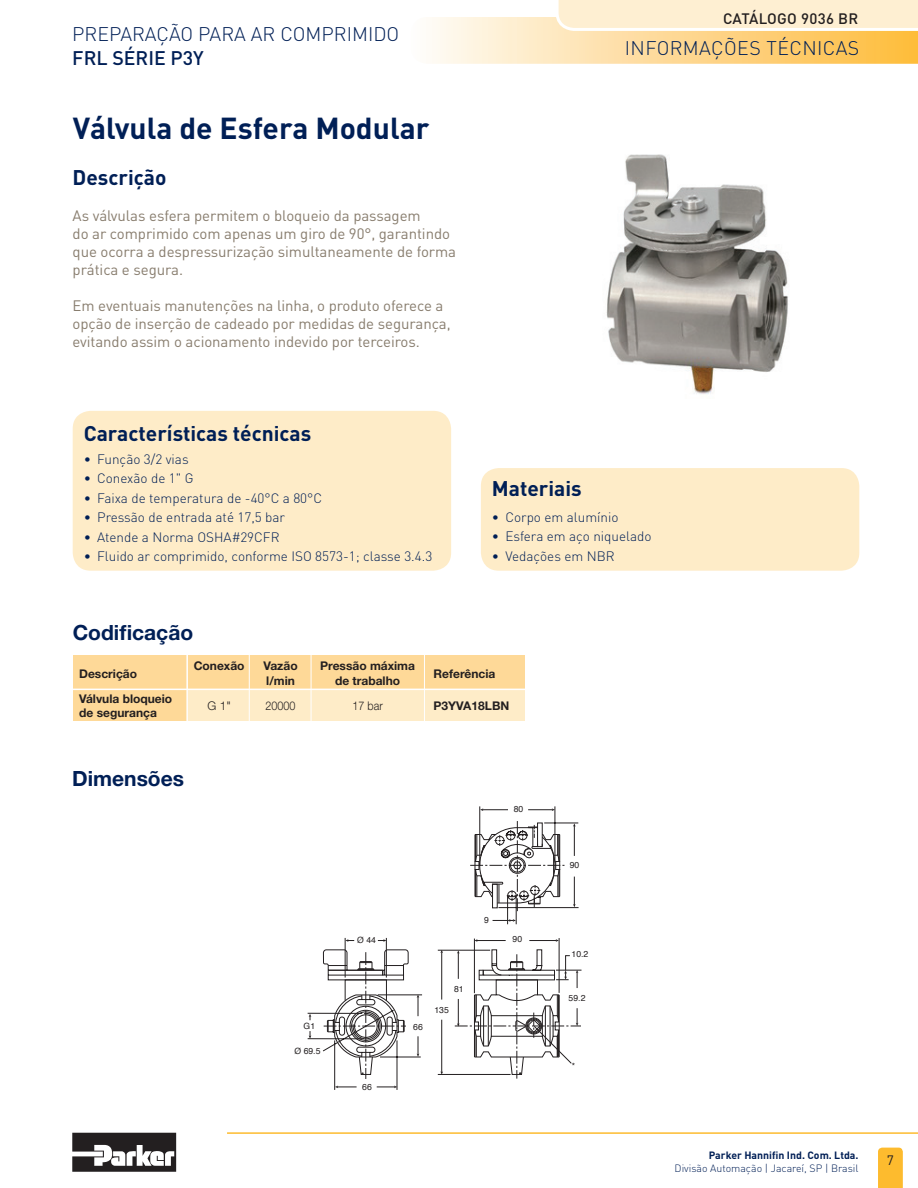
<style>
.page{position:relative;width:918px;height:1188px;background:#fff}
.page>*{position:absolute;margin:0;border:0;box-sizing:border-box;transform-origin:0 0}
.t1{font:700 30px "DIN";color:#001f56}
.t2{font:700 21px "DIN";color:#001f56}
.t3{font:700 21px "Helvetica Neue LT Std";color:#001f56}
.t4{font:300 19.5px "DIN";color:#001f56}
.t5{font:300 19.5px "DIN";letter-spacing:.02em;color:#001f56}
.t6{font:500 19.5px "DIN";color:#001f56}
.t7{font:15px/18px "DIN";letter-spacing:-.005em;color:#887d6e}
.t8{font:500 15px "DIN";letter-spacing:.02em;color:#231f20}
.t9{font:300 13.5px "DIN";color:#001f56}
.t10{font:13.5px "DIN";color:#231f20}
.t11{font:700 12px "Helvetica Neue LT Std";color:#231f20}
.t12{font:300 12px "Helvetica Neue LT Std";color:#231f20;scale:.9 1}
.t13{font:300 12px "Helvetica Neue LT Std";color:#231f20}
.t14{font:300 10.5px "DIN";color:#001f56}
.t15{font:700 10.5px "DIN";color:#001f56}
.t16{font:8.7px "Helvetica";color:#231f20}
</style>
<div class="page">
<svg style="left:72px;top:1133px;width:104px;height:39px"></svg>
<svg style="left:878px;top:1148px;width:25px;height:40px"></svg>
<svg style="left:432px;top:0;width:486px;height:64px;background:#fee5b8"></svg>
<hr style="left:227px;top:1132px;width:691px;height:2px;background:#fdbb2e">
<div style="left:181px;top:679px;width:344px;height:42px;background:#feecc8"></div>
<div style="left:73px;top:674px;width:115px;height:47px;background:#fed998"></div>
<div style="left:73px;top:655px;width:452px;height:34px;background:#fed998"></div>
<hr style="left:186px;top:653px;width:2px;height:71px;background:#fff">
<hr style="left:249px;top:653px;width:1px;height:71px;background:#fff">
<hr style="left:311px;top:653px;width:1px;height:71px;background:#fff">
<hr style="left:424px;top:653px;width:1px;height:71px;background:#fff">
<hr style="left:71px;top:689px;width:457px;height:1px;background:#fff">
<div style="left:73px;top:411px;width:378px;height:160px;background:#feecc8;border-radius:18px"></div>
<div style="left:481px;top:468px;width:378px;height:103px;background:#feecc8;border-radius:18px"></div>
<svg style="left:377px;top:1086px;width:20px;height:2px"></svg>
<svg style="left:335px;top:1086px;width:22px;height:2px"></svg>
<svg style="left:528px;top:808px;width:27px;height:3px"></svg>
<svg style="left:480px;top:808px;width:28px;height:3px"></svg>
<svg style="left:307px;top:821px;width:275px;height:258px"></svg>
<img style="left:606px;top:154px;width:182px;height:240px">
<h3 class="t4" style="left:72px;top:22px;width:329px">PREPARAÇÃO PARA AR COMPRIMIDO</h3>
<h3 class="t6" style="left:72px;top:45px;width:133px">FRL SÉRIE P3Y</h3>
<h1 class="t1" style="left:73px;top:109px;width:358px">Válvula de Esfera Modular</h1>
<h2 class="t2" style="left:73px;top:164px;width:96px">Descrição</h2>
<p class="t7" style="left:73px;top:206px;width:385px">As válvulas esfera permitem o bloqueio da passagem<br>do ar comprimido com apenas um giro de 90°, garantindo que ocorra a despressurização simultaneamente de forma prática e segura.</p>
<p class="t7" style="left:73px;top:296px;width:380px">Em eventuais manutenções na linha, o produto oferece a opção de inserção de cadeado por medidas de segurança, evitando assim o acionamento indevido por terceiros.</p>
<p class="t8" style="left:723px;top:9px;width:137px">CATÁLOGO 9036 BR</p>
<h3 class="t5" style="left:625px;top:36px;width:236px">INFORMAÇÕES TÉCNICAS</h3>
<h2 class="t2" style="left:84px;top:420px;width:229px">Características técnicas</h2>
<p class="t9" style="left:84px;top:450px;width:107px">• Função 3/2 vias</p>
<p class="t9" style="left:84px;top:470px;width:111px">• Conexão de 1" G</p>
<p class="t9" style="left:84px;top:489px;width:240px">• Faixa de temperatura de -40°C a 80°C</p>
<p class="t9" style="left:84px;top:509px;width:203px">• Pressão de entrada até 17,5 bar</p>
<p class="t9" style="left:84px;top:528px;width:197px">• Atende a Norma OSHA#29CFR</p>
<p class="t9" style="left:84px;top:548px;width:350px">• Fluido ar comprimido, conforme ISO 8573-1; classe 3.4.3</p>
<h2 class="t3" style="left:73px;top:620px;width:122px">Codificação</h2>
<h2 class="t2" style="left:492px;top:475px;width:91px">Materiais</h2>
<p class="t9" style="left:492px;top:509px;width:128px">• Corpo em alumínio</p>
<p class="t9" style="left:492px;top:528px;width:161px">• Esfera em aço niquelado</p>
<p class="t9" style="left:492px;top:548px;width:124px">• Vedações em NBR</p>
<p class="t11" style="left:79px;top:666px;width:59px">Descrição</p>
<p class="t11" style="left:79px;top:691px;width:95px">Válvula bloqueio</p>
<p class="t11" style="left:79px;top:706px;width:79px">de segurança</p>
<p class="t11" style="left:194px;top:659px;width:52px">Conexão</p>
<p class="t11" style="left:264px;top:659px;width:36px">Vazão</p>
<p class="t11" style="left:320px;top:659px;width:96px">Pressão máxima</p>
<p class="t11" style="left:266px;top:673px;width:30px">l/min</p>
<p class="t11" style="left:335px;top:673px;width:67px">de trabalho</p>
<p class="t11" style="left:434px;top:666px;width:63px">Referência</p>
<p class="t13" style="left:207px;top:699px;width:25px">G 1"</p>
<p class="t12" style="left:266px;top:699px;width:35px">20000</p>
<p class="t12" style="left:353px;top:699px;width:35px">17 bar</p>
<p class="t11" style="left:434px;top:699px;width:77px">P3YVA18LBN</p>
<h2 class="t3" style="left:72px;top:765px;width:113px">Dimensões</h2>
<p class="t16" style="left:514px;top:802px;width:11px">80</p>
<p class="t16" style="left:304px;top:1019px;width:13px">G1</p>
<p class="t16" style="left:295px;top:1044px;width:27px">Ø 69.5</p>
<p class="t16" style="left:357px;top:933px;width:20px">Ø 44</p>
<p class="t16" style="left:362px;top:1080px;width:11px">66</p>
<p class="t16" style="left:484px;top:913px;width:6px">9</p>
<p class="t16" style="left:413px;top:1020px;width:11px">66</p>
<p class="t16" style="left:454px;top:982px;width:11px">81</p>
<p class="t16" style="left:434px;top:1004px;width:16px">135</p>
<p class="t16" style="left:513px;top:932px;width:11px">90</p>
<p class="t16" style="left:570px;top:859px;width:11px">90</p>
<p class="t16" style="left:572px;top:948px;width:18px">10.2</p>
<p class="t16" style="left:569px;top:991px;width:18px">59.2</p>
<p class="t16" style="left:572px;top:1059px;width:5px">*</p>
<p class="t15" style="left:709px;top:1149px;width:151px">Parker Hannifin Ind. Com. Ltda.</p>
<p class="t14" style="left:675px;top:1162px;width:185px">Divisão Automação | Jacareí, SP | Brasil</p>
<p class="t10" style="left:887px;top:1151px;width:9px">7</p>
</div>
